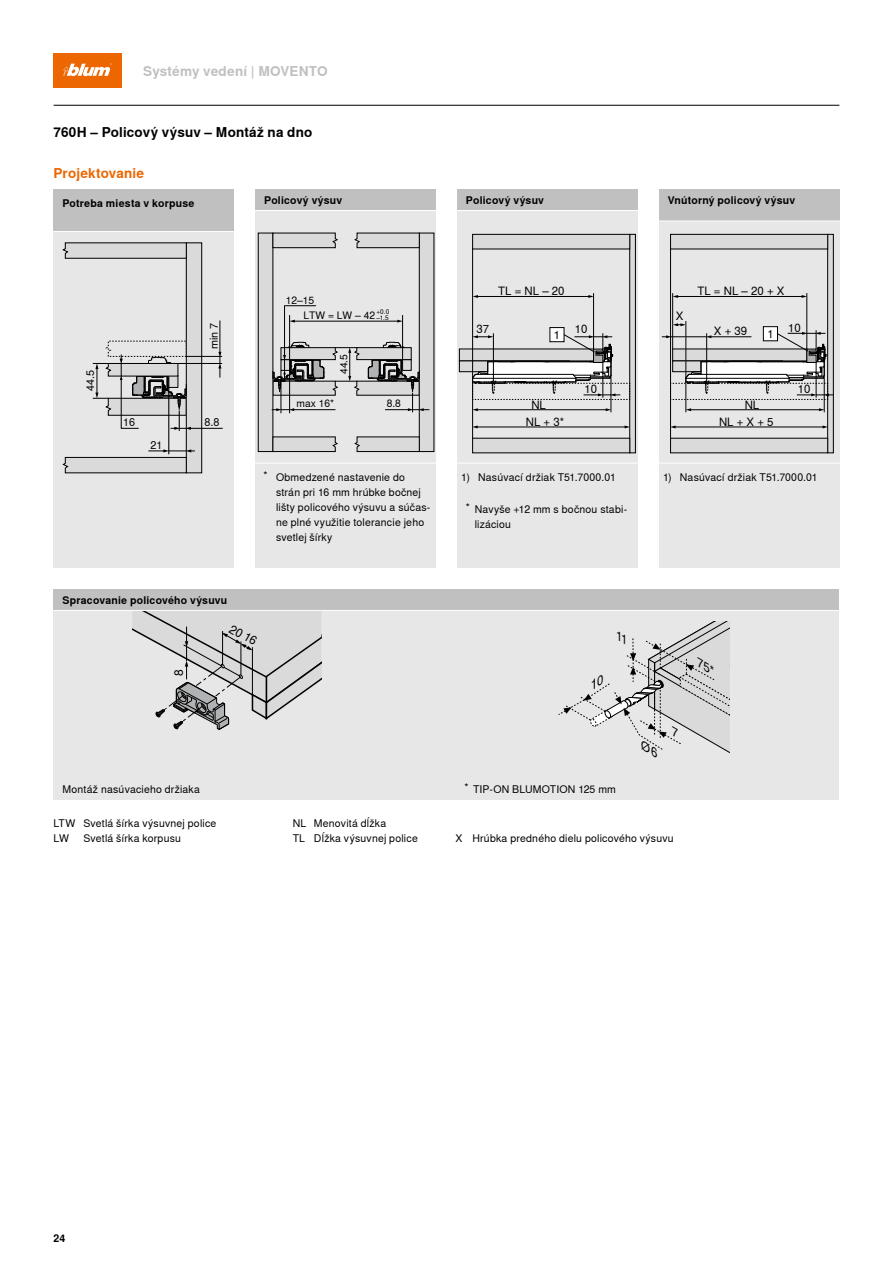
<style>
.page{position:relative;width:893px;height:1263px;background:#fff}
.page>*{position:absolute;margin:0;border:0;box-sizing:border-box;transform-origin:0 0}
.t1{font:700 13.5px "Nimbus Sans Global";letter-spacing:.015em;color:#000}
.t2{font:700 13.5px "Nimbus Sans Global";letter-spacing:.01em;color:#c0c0c1}
.t3{font:700 13.5px "Nimbus Sans Global";letter-spacing:.01em;color:#ec6602}
.t4{font:12px "Nimbus Sans Global";color:#000}
.t5{font:11.4px/17.1px "Nimbus Sans Global";color:#000}
.t6{font:10.8px "Nimbus Sans Global";color:#000}
.t7{font:10.5px/15px "Nimbus Sans Global";letter-spacing:.02em;color:#000}
.t8{font:700 10.5px "Nimbus Sans Global";letter-spacing:.02em;color:#000}
.t9{font:10.2px "Nimbus Sans Global";color:#000}
.t10{font:6.45px/6.4px "Nimbus Sans Global";color:#000}
</style>
<div class="page">
<div style="left:54px;top:589px;width:785px;height:211px;background:#e7e7e7"></div>
<div style="left:54px;top:589px;width:785px;height:21px;background:#c0c0c1"></div>
<div style="left:54px;top:54px;width:68px;height:34px;background:#ec6602"></div>
<svg style="left:63px;top:63px;width:49px;height:13px"></svg>
<svg style="left:132px;top:611px;width:189px;height:119px"></svg>
<div style="left:255px;top:189px;width:181px;height:379px;background:#e7e7e7"></div>
<div style="left:419px;top:233px;width:15px;height:218px;background:#dadada"></div>
<div style="left:258px;top:233px;width:15px;height:218px;background:#dadada"></div>
<div style="left:258px;top:233px;width:15px;height:219px;border:1px solid #000"></div>
<svg style="left:354px;top:232px;width:66px;height:16px"></svg>
<svg style="left:272px;top:232px;width:66px;height:16px"></svg>
<svg style="left:354px;top:436px;width:66px;height:16px"></svg>
<svg style="left:272px;top:436px;width:66px;height:16px"></svg>
<svg style="left:272px;top:305px;width:157px;height:107px"></svg>
<hr style="left:281px;top:370px;width:1px;height:43px;background:#000">
<hr style="left:289px;top:370px;width:1px;height:43px;background:#000">
<div style="left:457px;top:189px;width:181px;height:379px;background:#e7e7e7"></div>
<div style="left:459px;top:349px;width:135px;height:12px;background:#dadada"></div>
<div style="left:459px;top:349px;width:135px;height:12px;border:1px solid #000"></div>
<div style="left:459px;top:361px;width:110px;height:11px;background:#dadada"></div>
<div style="left:459px;top:361px;width:110px;height:11px;border:1px solid #000"></div>
<div style="left:630px;top:234px;width:5px;height:219px;background:#dadada"></div>
<div style="left:629px;top:234px;width:7px;height:219px;border:1px solid #000"></div>
<div style="left:473px;top:234px;width:157px;height:15px;background:#dadada"></div>
<div style="left:472px;top:234px;width:158px;height:15px;border:1px solid #000"></div>
<hr style="left:472px;top:249px;width:1px;height:189px;background:#000">
<div style="left:473px;top:438px;width:157px;height:15px;background:#dadada"></div>
<hr style="left:477px;top:427px;width:149px;height:1px;background:#000">
<svg style="left:472px;top:425px;width:6px;height:3px"></svg>
<hr style="left:611px;top:375px;width:1px;height:37px;background:#000">
<hr style="left:477px;top:409px;width:130px;height:1px;background:#000">
<svg style="left:472px;top:408px;width:6px;height:3px"></svg>
<svg style="left:606px;top:408px;width:5px;height:3px"></svg>
<hr style="left:477px;top:296px;width:112px;height:1px;background:#000">
<svg style="left:473px;top:295px;width:5px;height:3px"></svg>
<svg style="left:588px;top:295px;width:5px;height:3px"></svg>
<hr style="left:593px;top:293px;width:1px;height:56px;background:#000">
<div style="left:550px;top:328px;width:14px;height:14px;background:#fff"></div>
<div style="left:550px;top:327px;width:14px;height:15px;border:1px solid #000"></div>
<svg style="left:472px;top:333px;width:158px;height:67px"></svg>
<div style="left:659px;top:189px;width:180px;height:379px;background:#e7e7e7"></div>
<div style="left:828px;top:234px;width:5px;height:219px;background:#dadada"></div>
<div style="left:827px;top:234px;width:7px;height:219px;border:1px solid #000"></div>
<div style="left:670px;top:234px;width:158px;height:15px;background:#dadada"></div>
<div style="left:670px;top:234px;width:158px;height:15px;border:1px solid #000"></div>
<hr style="left:670px;top:249px;width:1px;height:189px;background:#000">
<div style="left:670px;top:438px;width:158px;height:15px;background:#dadada"></div>
<hr style="left:675px;top:427px;width:148px;height:1px;background:#000">
<svg style="left:671px;top:425px;width:5px;height:3px"></svg>
<svg style="left:823px;top:425px;width:5px;height:3px"></svg>
<hr style="left:824px;top:375px;width:1px;height:37px;background:#000">
<hr style="left:690px;top:409px;width:130px;height:1px;background:#000">
<svg style="left:819px;top:408px;width:5px;height:3px"></svg>
<hr style="left:686px;top:382px;width:1px;height:30px;background:#000">
<hr style="left:677px;top:296px;width:126px;height:1px;background:#000">
<svg style="left:673px;top:295px;width:5px;height:3px"></svg>
<svg style="left:802px;top:295px;width:5px;height:3px"></svg>
<hr style="left:672px;top:293px;width:1px;height:56px;background:#000">
<hr style="left:686px;top:321px;width:1px;height:57px;background:#000">
<hr style="left:807px;top:293px;width:1px;height:56px;background:#000">
<svg style="left:662px;top:323px;width:172px;height:77px"></svg>
<div style="left:54px;top:189px;width:180px;height:379px;background:#e7e7e7"></div>
<div style="left:186px;top:243px;width:16px;height:230px;background:#dadada"></div>
<div style="left:186px;top:242px;width:16px;height:231px;border:1px solid #000"></div>
<hr style="left:186px;top:356px;width:36px;height:1px;background:#000">
<hr style="left:220px;top:320px;width:1px;height:33px;background:#000">
<hr style="left:178px;top:363px;width:44px;height:1px;background:#000">
<svg style="left:218px;top:352px;width:3px;height:26px"></svg>
<svg style="left:62px;top:242px;width:125px;height:17px"></svg>
<hr style="left:169px;top:383px;width:1px;height:71px;background:#000">
<svg style="left:62px;top:449px;width:133px;height:25px"></svg>
<hr style="left:190px;top:428px;width:33px;height:1px;background:#000">
<svg style="left:93px;top:341px;width:98px;height:90px"></svg>
<div style="left:54px;top:189px;width:180px;height:43px;background:#c0c0c1"></div>
<div style="left:255px;top:189px;width:181px;height:21px;background:#c0c0c1"></div>
<div style="left:457px;top:189px;width:181px;height:21px;background:#c0c0c1"></div>
<div style="left:659px;top:189px;width:180px;height:32px;background:#c0c0c1"></div>
<hr style="left:54px;top:105px;width:785px;height:1px;background:#000">
<hr style="left:254px;top:463px;width:184px;height:1px;background:#fff">
<hr style="left:254px;top:210px;width:184px;height:1px;background:#fff">
<hr style="left:455px;top:210px;width:183px;height:1px;background:#fff">
<hr style="left:657px;top:221px;width:183px;height:1px;background:#fff">
<hr style="left:52px;top:231px;width:183px;height:1px;background:#fff">
<hr style="left:456px;top:463px;width:183px;height:1px;background:#fff">
<hr style="left:658px;top:463px;width:183px;height:1px;background:#fff">
<hr style="left:52px;top:610px;width:789px;height:1px;background:#fff">
<svg style="left:558px;top:622px;width:172px;height:132px"></svg>
<p class="t2" style="left:143px;top:63px;width:186px">Systémy vedení | MOVENTO</p>
<p class="t1" style="left:54px;top:124px;width:260px">760H – Policový výsuv – Montáž na dno</p>
<p class="t3" style="left:54px;top:166px;width:92px">Projektovanie</p>
<p class="t8" style="left:63px;top:197px;width:133px">Potreba miesta v korpuse</p>
<p class="t8" style="left:264px;top:194px;width:80px">Policový výsuv</p>
<p class="t8" style="left:466px;top:194px;width:80px">Policový výsuv</p>
<p class="t9" style="left:286px;top:294px;width:30px">12–15</p>
<p class="t9" style="left:304px;top:309px;width:73px">LTW = LW – 42</p>
<p class="t10" style="left:376px;top:308px;width:14px">+0.0 –1.5</p>
<p class="t5" style="left:498px;top:282px;width:68px">TL = NL – 20</p>
<p class="t8" style="left:668px;top:194px;width:129px">Vnútorný policový výsuv</p>
<p class="t5" style="left:676px;top:308px;width:9px">X</p>
<p class="t5" style="left:697px;top:282px;width:89px">TL = NL – 20 + X</p>
<p class="t6" style="left:84px;top:391px;width:23px;rotate:-90deg">44.5</p>
<p class="t6" style="left:208px;top:349px;width:28px;rotate:-90deg">min 7</p>
<p class="t6" style="left:123px;top:416px;width:14px">16</p>
<p class="t6" style="left:205px;top:416px;width:17px">8.8</p>
<p class="t6" style="left:151px;top:439px;width:14px">21</p>
<p class="t9" style="left:338px;top:374px;width:21px;rotate:-90deg">44.5</p>
<p class="t9" style="left:297px;top:398px;width:39px">max 16*</p>
<p class="t9" style="left:387px;top:398px;width:16px">8.8</p>
<p class="t7" style="left:263px;top:468px;width:6px">*</p>
<p class="t7" style="left:276px;top:470px;width:156px">Obmedzené nastavenie do strán pri 16 mm hrúbke bočnej lišty policového výsuvu a súčas&shy;ne plné využitie tolerancie jeho svetlej šírky</p>
<p class="t8" style="left:63px;top:594px;width:166px">Spracovanie policového výsuvu</p>
<p class="t4" style="left:170px;top:676px;width:8px;rotate:-90deg">8</p>
<p class="t4" style="left:235px;top:620px;width:31px;rotate:30deg">20 16</p>
<p class="t5" style="left:476px;top:321px;width:14px">37</p>
<p class="t5" style="left:575px;top:321px;width:14px">10</p>
<p class="t5" style="left:554px;top:326px;width:8px">1</p>
<p class="t5" style="left:714px;top:322px;width:35px">X + 39</p>
<p class="t5" style="left:767px;top:325px;width:8px">1</p>
<p class="t5" style="left:788px;top:319px;width:14px">10</p>
<p class="t5" style="left:526px;top:396px;width:40px;text-indent:6px">NL<br>NL + 3*</p>
<p class="t5" style="left:585px;top:381px;width:14px">10</p>
<p class="t5" style="left:719px;top:396px;width:56px;text-indent:26px">NL<br>NL + X + 5</p>
<p class="t5" style="left:798px;top:381px;width:14px">10</p>
<p class="t7" style="left:478px;top:470px;width:139px">Nasúvací držiak T51.7000.01</p>
<p class="t7" style="left:680px;top:470px;width:139px">Nasúvací držiak T51.7000.01</p>
<p class="t7" style="left:461px;top:470px;width:10px">1)</p>
<p class="t7" style="left:663px;top:470px;width:10px">1)</p>
<p class="t7" style="left:466px;top:499px;width:6px">*</p>
<p class="t7" style="left:475px;top:502px;width:154px">Navyše +12 mm s bočnou stabi&shy;lizáciou</p>
<p class="t7" style="left:63px;top:782px;width:139px">Montáž nasúvacieho držiaka</p>
<p class="t7" style="left:464px;top:780px;width:6px">*</p>
<p class="t7" style="left:473px;top:782px;width:144px">TIP-ON BLUMOTION 125 mm</p>
<p class="t7" style="left:54px;top:816px;width:23px">LTW<br>LW</p>
<p class="t7" style="left:83px;top:816px;width:135px">Svetlá šírka výsuvnej police<br>Svetlá šírka korpusu</p>
<p class="t7" style="left:293px;top:816px;width:15px">NL<br>TL</p>
<p class="t7" style="left:314px;top:816px;width:105px">Menovitá dĺžka<br>Dĺžka výsuvnej police</p>
<p class="t7" style="left:455px;top:831px;width:9px">X</p>
<p class="t7" style="left:472px;top:831px;width:203px">Hrúbka predného dielu policového výsuvu</p>
<p class="t8" style="left:54px;top:1232px;width:13px">24</p>
</div>
